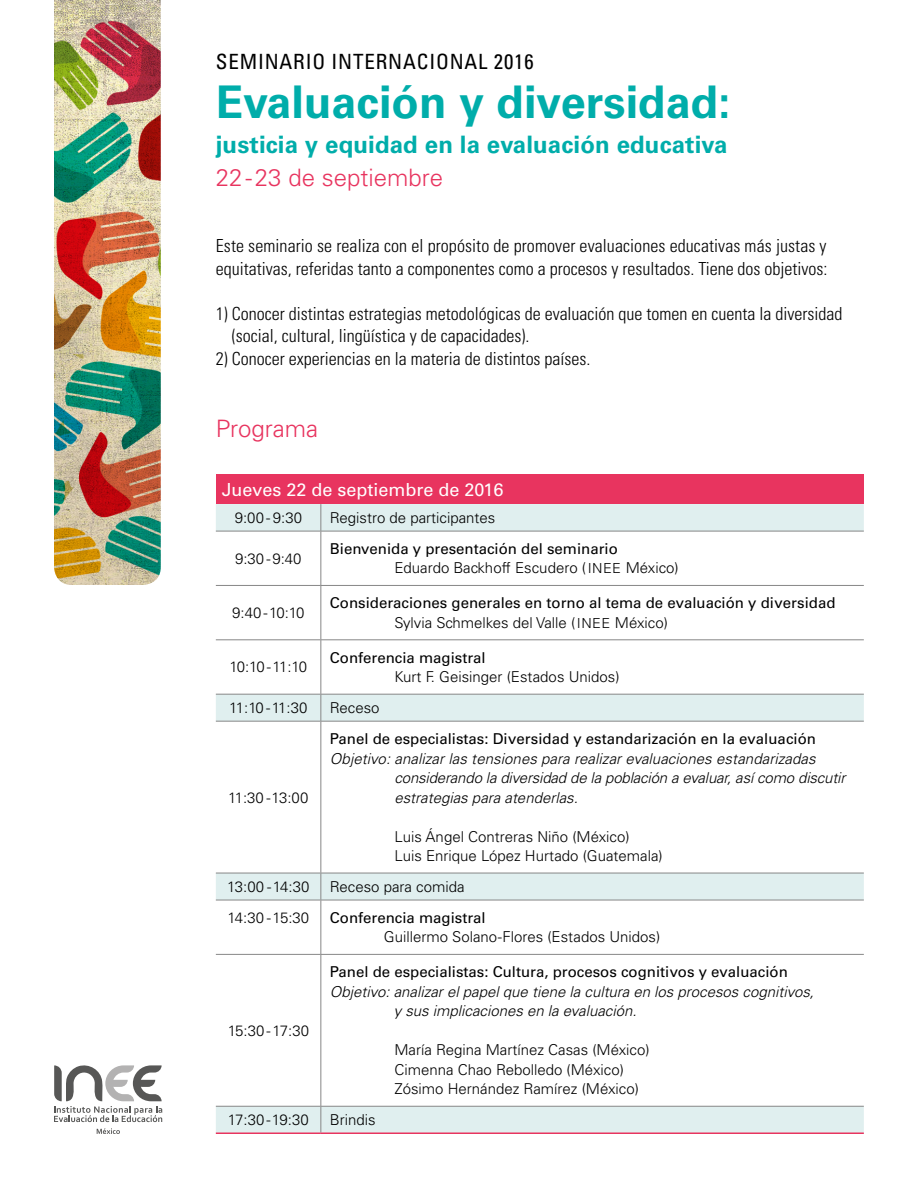
<style>
.page{position:relative;width:918px;height:1188px;background:#fff}
.page>*{position:absolute;margin:0;border:0;box-sizing:border-box;transform-origin:0 0}
.t1{font:700 45px "Univers LT Std";color:#00adaa}
.t2{font:700 24px "Univers LT Std";letter-spacing:.005em;color:#00adaa}
.t3{font:300 24px "Univers LT Std";color:#e8345f}
.t4{font:condensed 21px "Univers LT Std";letter-spacing:.04em;color:#000}
.t5{font:300 condensed 18px/22.5px "Univers LT Std";color:#000}
.t6{font:18px "Univers LT Std";color:#fff}
.t7{font:300 15px/19.5px "Univers LT Std";color:#000}
.t8{font:15px/19.5px "Univers LT Std";color:#000}
.t9{font:italic 300 15px/19.5px "Univers LT Std";color:#000}
.s1{font-weight:300}
.s2{font-weight:300;font-size:13.8px}
</style>
<div class="page">
<svg style="left:54px;top:1065px;width:108px;height:57px"></svg>
<svg style="left:97px;top:1128px;width:23px;height:6px"></svg>
<div style="left:216px;top:474px;width:648px;height:30px;background:#e8345f"></div>
<svg style="left:216px;top:874px;width:648px;height:258px"></svg>
<div style="left:216px;top:504px;width:648px;height:27px;background:#e0efef"></div>
<hr style="left:216px;top:531px;width:105px;height:1px;background:#878787">
<hr style="left:321px;top:531px;width:543px;height:1px;background:#878787">
<hr style="left:321px;top:531px;width:1px;height:54px;background:#878787">
<hr style="left:216px;top:585px;width:105px;height:1px;background:#878787">
<hr style="left:321px;top:585px;width:543px;height:1px;background:#878787">
<hr style="left:321px;top:586px;width:1px;height:54px;background:#878787">
<hr style="left:216px;top:640px;width:105px;height:1px;background:#878787">
<hr style="left:321px;top:640px;width:543px;height:1px;background:#878787">
<hr style="left:321px;top:640px;width:1px;height:54px;background:#878787">
<svg style="left:216px;top:694px;width:648px;height:27px;background:#dceaea"></svg>
<hr style="left:216px;top:721px;width:105px;height:1px;background:#878787">
<hr style="left:321px;top:721px;width:543px;height:1px;background:#878787">
<hr style="left:321px;top:721px;width:1px;height:152px;background:#878787">
<hr style="left:216px;top:873px;width:105px;height:1px;background:#878787">
<hr style="left:321px;top:873px;width:543px;height:1px;background:#878787">
<svg style="left:321px;top:873px;width:1px;height:27px"></svg>
<hr style="left:216px;top:900px;width:105px;height:1px;background:#878787">
<hr style="left:321px;top:900px;width:543px;height:1px;background:#878787">
<hr style="left:321px;top:900px;width:1px;height:54px;background:#878787">
<hr style="left:216px;top:954px;width:105px;height:1px;background:#878787">
<hr style="left:321px;top:954px;width:543px;height:1px;background:#878787">
<hr style="left:321px;top:955px;width:1px;height:151px;background:#878787">
<hr style="left:216px;top:1106px;width:105px;height:1px;background:#878787">
<hr style="left:321px;top:1106px;width:543px;height:1px;background:#878787">
<svg style="left:321px;top:1107px;width:1px;height:25px"></svg>
<hr style="left:216px;top:1132px;width:105px;height:2px;background:#e8345f">
<hr style="left:321px;top:1132px;width:543px;height:2px;background:#e8345f">
<img style="left:54px;top:0;width:107px;height:585px">
<h3 class="t4" style="left:216px;top:49px;width:319px">SEMINARIO INTERNACIONAL 2016</h3>
<h1 class="t1" style="left:216px;top:76px;width:516px">Evaluación y diversidad:</h1>
<h2 class="t2" style="left:216px;top:130px;width:513px">justicia y equidad en la evaluación educativa</h2>
<h2 class="t3" style="left:216px;top:163px;width:229px">22-23 de septiembre</h2>
<p class="t5" style="left:216px;top:235px;width:613px">Este seminario se realiza con el propósito de promover evaluaciones educativas más justas y equitativas, referidas tanto a componentes como a procesos y resultados. Tiene dos objetivos:</p>
<p class="t5" style="left:232px;top:302px;width:612px;text-indent:-16px">1) Conocer distintas estrategias metodológicas de evaluación que tomen en cuenta la diversidad (social, cultural, lingüística y de capacidades).</p>
<p class="t5" style="left:216px;top:347px;width:376px">2) Conocer experiencias en la materia de distintos países.</p>
<h2 class="t3" style="left:216px;top:414px;width:104px">Programa</h2>
<p class="t6" style="left:222px;top:479px;width:283px">Jueves 22 de septiembre de 2016</p>
<p class="t7" style="left:235px;top:508px;width:69px">9:00 - 9:30</p>
<p class="t7" style="left:330px;top:508px;width:167px">Registro de participantes</p>
<p class="t7" style="left:235px;top:549px;width:68px">9:30 -9:40</p>
<p class="t8" style="left:394px;top:539px;width:286px;text-indent:-65px">Bienvenida y presentación del seminario<br><span class="s1">Eduardo Backhoff Escudero (</span><span class="s2">INEE</span> <span class="s1">México)</span></p>
<p class="t7" style="left:232px;top:603px;width:74px">9:40 -10:10</p>
<p class="t8" style="left:394px;top:593px;width:443px;text-indent:-65px">Consideraciones generales en torno al tema de evaluación y diversidad<br><span class="s1">Sylvia Schmelkes del Valle (</span><span class="s2">INEE</span> <span class="s1">México)</span></p>
<p class="t7" style="left:229px;top:657px;width:79px">10:10 -11:10</p>
<p class="t8" style="left:330px;top:648px;width:157px">Conferencia magistral</p>
<p class="t7" style="left:394px;top:667px;width:227px">Kurt F. Geisinger (Estados Unidos)</p>
<p class="t7" style="left:229px;top:698px;width:80px">11:10 -11:30</p>
<p class="t7" style="left:330px;top:698px;width:51px">Receso</p>
<p class="t7" style="left:228px;top:787px;width:82px">11:30 -13:00</p>
<p class="t8" style="left:330px;top:729px;width:488px">Panel de especialistas: Diversidad y estandarización en la evaluación</p>
<p class="t9" style="left:394px;top:749px;width:452px;text-indent:-65px">Objetivo: analizar las tensiones para realizar evaluaciones estandarizadas considerando la diversidad de la población a evaluar, así como discutir estrategias para atenderlas.</p>
<p class="t7" style="left:394px;top:826px;width:270px">Luis Ángel Contreras Niño (México)<br>Luis Enrique López Hurtado (Guatemala)</p>
<p class="t7" style="left:227px;top:877px;width:84px">13:00 -14:30</p>
<p class="t7" style="left:330px;top:877px;width:136px">Receso para comida</p>
<p class="t7" style="left:227px;top:908px;width:83px">14:30 -15:30</p>
<p class="t8" style="left:330px;top:908px;width:157px">Conferencia magistral</p>
<p class="t7" style="left:384px;top:927px;width:278px">Guillermo Solano-Flores (Estados Unidos)</p>
<p class="t7" style="left:228px;top:1021px;width:83px">15:30 -17:30</p>
<p class="t8" style="left:330px;top:962px;width:460px">Panel de especialistas: Cultura, procesos cognitivos y evaluación</p>
<p class="t9" style="left:394px;top:982px;width:422px;text-indent:-64px">Objetivo: analizar el papel que tiene la cultura en los procesos cognitivos, y sus implicaciones en la evaluación.</p>
<p class="t7" style="left:394px;top:1040px;width:257px">María Regina Martínez Casas (México)<br>Cimenna Chao Rebolledo (México)<br>Zósimo Hernández Ramírez (México)</p>
<p class="t7" style="left:228px;top:1110px;width:82px">17:30 -19:30</p>
<p class="t7" style="left:330px;top:1110px;width:47px">Brindis</p>
</div>
